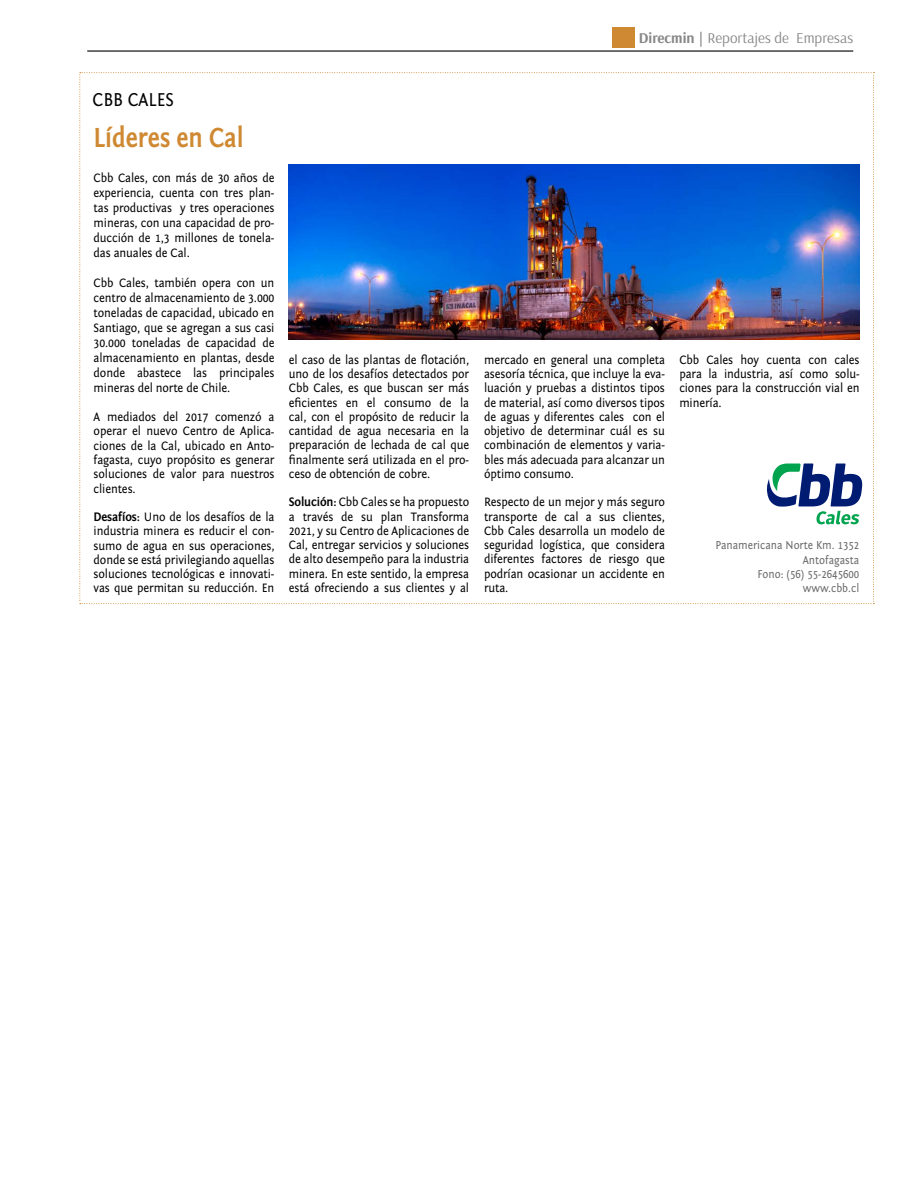
<style>
.page{position:relative;width:915px;height:1191px;background:#fff}
.page>*{position:absolute;margin:0;border:0;box-sizing:border-box;transform-origin:0 0}
.t1{font:700 28.5px "Fontin Sans";color:#cf8932;scale:.85 1}
.t2{font:19.5px "Fontin Sans";color:#000;scale:.9 1}
.t3{font:15px "Arsenal";color:#868786}
.t4{font:12.75px/14.2px "Fontin Sans";letter-spacing:-.01em;color:#000;text-align:justify;scale:.92 1}
.t5{font:12px/14.4px "Fontin Sans";color:#6a6a69;text-align:right;scale:.9 1}
.s1{font-weight:700}
</style>
<div class="page">
<hr style="left:87px;top:50px;width:766px;height:2px;background:#000">
<div style="left:612px;top:27px;width:22px;height:20px;background:#cf8932"></div>
<svg style="left:79px;top:72px;width:795px;height:532px"></svg>
<p class="t3" style="left:638px;top:29px;width:216px"><span class="s1">Direcmin |</span> Reportajes de Empresas</p>
<h2 class="t2" style="left:92px;top:89px;width:92px">CBB CALES</h2>
<h1 class="t1" style="left:94px;top:122px;width:178px">Líderes en Cal</h1>
<p class="t4" style="left:94px;top:170px;width:198px;line-height:15px">Cbb Cales, con más de 30 años de experiencia, cuenta con tres plan&shy;tas productivas y tres operaciones mineras, con una capacidad de pro&shy;ducción de 1,3 millones de tonela&shy;das anuales de Cal.</p>
<p class="t4" style="left:94px;top:275px;width:198px;line-height:15px">Cbb Cales, también opera con un centro de almacenamiento de 3.000 toneladas de capacidad, ubicado en Santiago, que se agregan a sus casi 30.000 toneladas de capacidad de almacenamiento en plantas, desde donde abastece las principales mineras del norte de Chile.</p>
<p class="t4" style="left:94px;top:410px;width:198px">A mediados del 2017 comenzó a operar el nuevo Centro de Aplica&shy;ciones de la Cal, ubicado en Anto&shy;fagasta, cuyo propósito es generar soluciones de valor para nuestros clientes.</p>
<p class="t4" style="left:94px;top:510px;width:198px"><span class="s1">Desafíos:</span> Uno de los desafíos de la industria minera es reducir el con&shy;sumo de agua en sus operaciones, donde se está privilegiando aquellas soluciones tecnológicas e innovati&shy;vas que permitan su reducción. En</p>
<p class="t4" style="left:289px;top:353px;width:197px">el caso de las plantas de flotación, uno de los desafíos detectados por Cbb Cales, es que buscan ser más eficientes en el consumo de la cal, con el propósito de reducir la cantidad de agua necesaria en la preparación de lechada de cal que finalmente será utilizada en el pro&shy;ceso de obtención de cobre.</p>
<p class="t4" style="left:289px;top:495px;width:197px"><span class="s1">Solución:</span> Cbb Cales se ha propuesto a través de su plan Transforma 2021, y su Centro de Aplicaciones de Cal, entregar servicios y soluciones de alto desempeño para la industria minera. En este sentido, la empresa está ofreciendo a sus clientes y al</p>
<p class="t4" style="left:484px;top:353px;width:198px">mercado en general una completa asesoría técnica, que incluye la eva&shy;luación y pruebas a distintos tipos de material, así como diversos tipos de aguas y diferentes cales con el objetivo de determinar cuál es su combinación de elementos y varia&shy;bles más adecuada para alcanzar un óptimo consumo.</p>
<p class="t4" style="left:484px;top:495px;width:198px">Respecto de un mejor y más seguro transporte de cal a sus clientes, Cbb Cales desarrolla un modelo de seguridad logística, que considera diferentes factores de riesgo que podrían ocasionar un accidente en ruta.</p>
<p class="t4" style="left:679px;top:352px;width:197px">Cbb Cales hoy cuenta con cales para la industria, así como solu&shy;ciones para la construcción vial en minería.</p>
<p class="t5" style="left:715px;top:538px;width:161px">Panamericana Norte Km. 1352<br>Antofagasta<br>Fono: (56) 55-2645600 www.cbb.cl</p>
</div>
